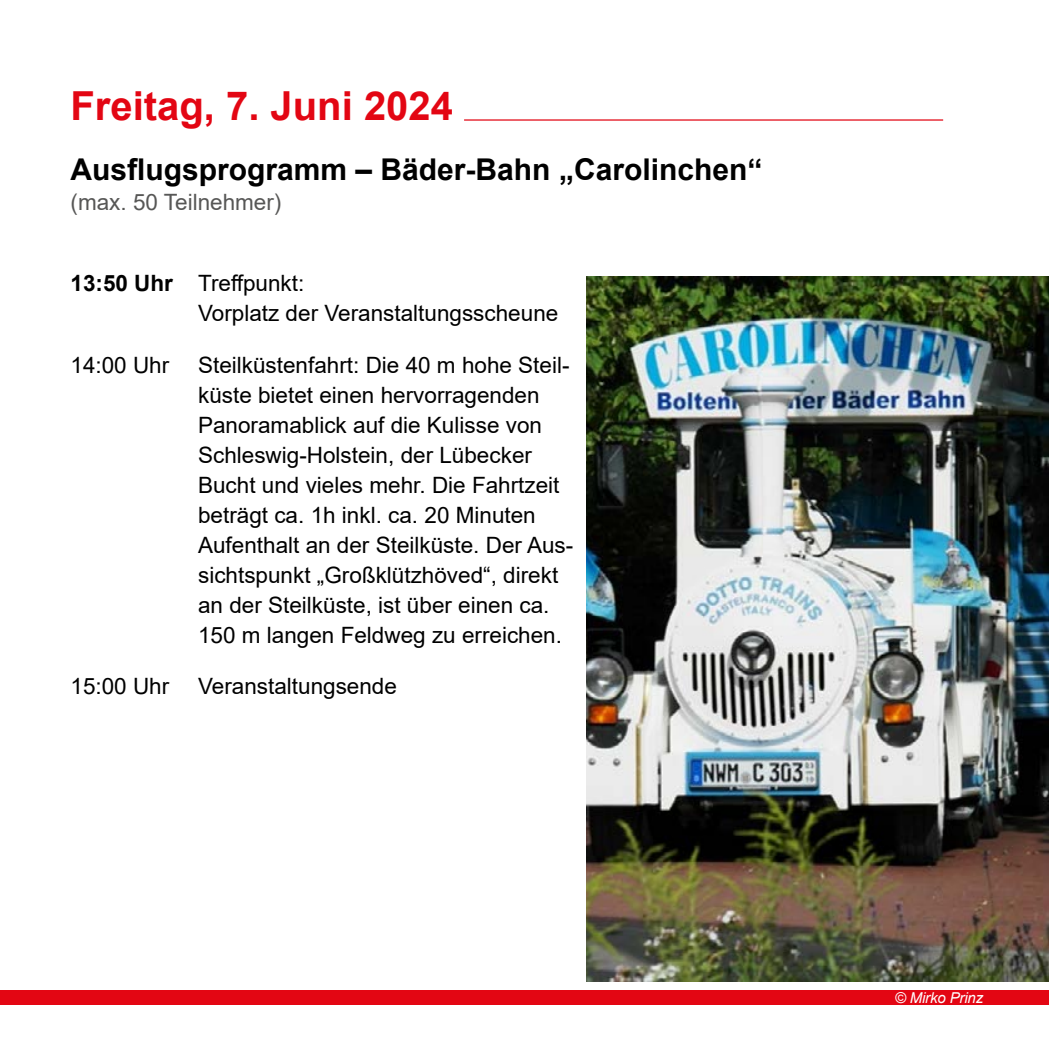
<style>
.page{position:relative;width:1049px;height:1049px;background:#fff}
.page>*{position:absolute;margin:0;border:0;box-sizing:border-box;transform-origin:0 0}
.t1{font:700 40px "Arial";color:#e30613}
.t2{font:700 30px "Arial";color:#000}
.t3{font:22.5px/30px "Arial";color:#000}
.t4{font:22.5px "Arial";color:#575756}
.t5{font:italic 15px "Arial";letter-spacing:-.01em;color:#fff}
.s1{font-weight:700}
</style>
<div class="page">
<div style="left:0;top:990px;width:1049px;height:15px;background:#e30613"></div>
<hr style="left:464px;top:119px;width:479px;height:2px;background:#e30613">
<img style="left:586px;top:276px;width:463px;height:705px">
<h1 class="t1" style="left:71px;top:78px;width:384px">Freitag, 7. Juni 2024</h1>
<h2 class="t2" style="left:71px;top:148px;width:693px">Ausflugsprogramm – Bäder-Bahn „Carolinchen“</h2>
<p class="t4" style="left:71px;top:187px;width:212px">(max. 50 Teilnehmer)</p>
<p class="t3" style="left:198px;top:268px;width:362px;text-indent:-128px"><span class="s1">13:50 Uhr</span> Treffpunkt:<br>Vorplatz der Veranstaltungsscheune</p>
<p class="t3" style="left:71px;top:349px;width:100px">14:00 Uhr</p>
<p class="t3" style="left:198px;top:349px;width:377px">Steilküstenfahrt: Die 40 m hohe Steil&shy;küste bietet einen hervorragenden Panoramablick auf die Kulisse von Schleswig-Holstein, der Lübecker Bucht und vieles mehr. Die Fahrtzeit beträgt ca. 1h inkl. ca. 20 Minuten Aufenthalt an der Steilküste. Der Aus&shy;sichtspunkt „Großklützhöved“, direkt an der Steilküste, ist über einen ca.<br>150 m langen Feldweg zu erreichen.</p>
<p class="t3" style="left:71px;top:671px;width:100px">15:00 Uhr</p>
<p class="t3" style="left:198px;top:671px;width:200px">Veranstaltungsende</p>
<p class="t5" style="left:895px;top:988px;width:90px">© Mirko Prinz</p>
</div>
